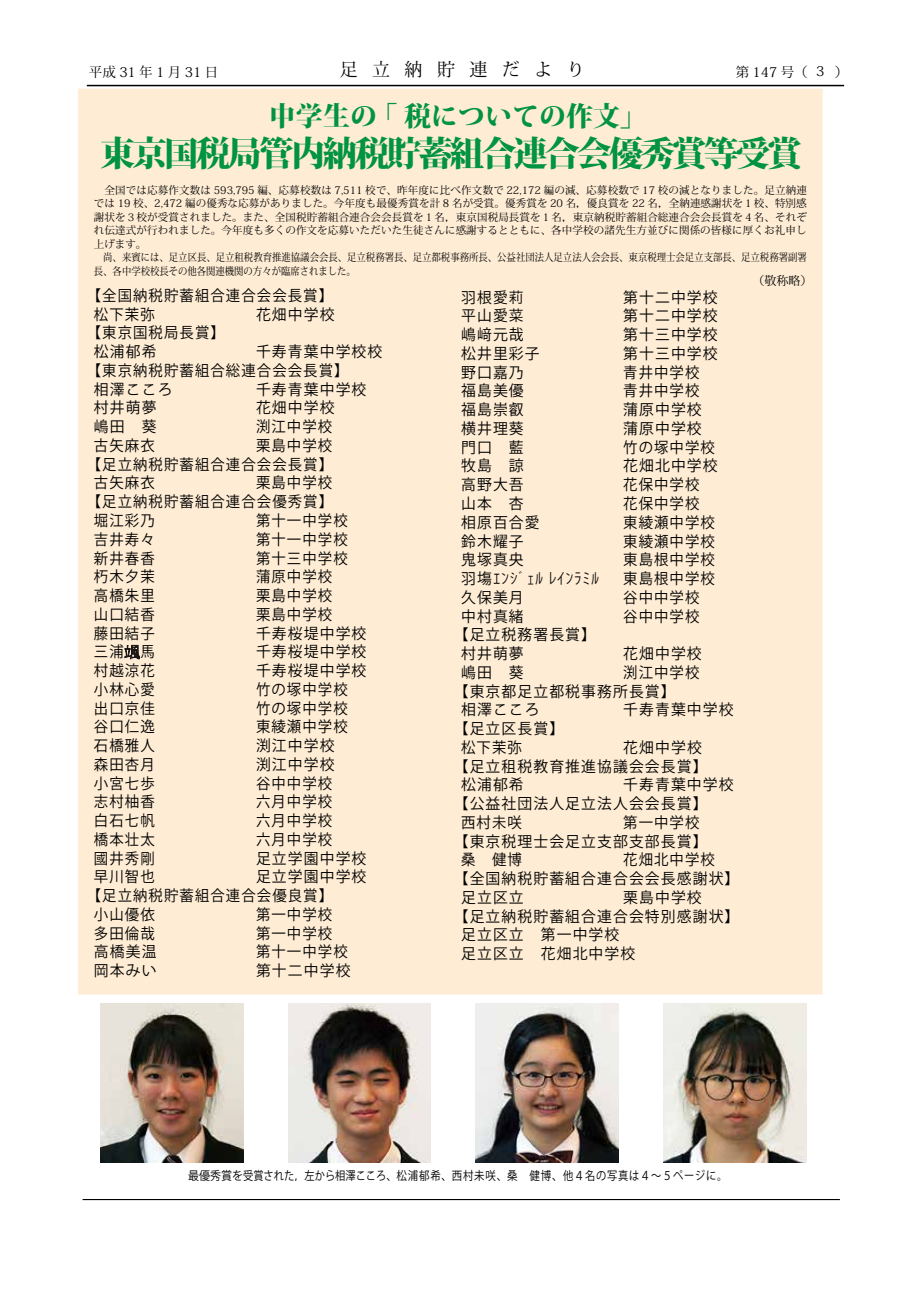
<style>
.page{position:relative;width:919px;height:1289px;background:#fff}
.page>*{position:absolute;margin:0;border:0;box-sizing:border-box;transform-origin:0 0}
.t1{font:800 34.5px "Koz Min Pro";letter-spacing:-.08em;color:#009341}
.t2{font:800 27px "Koz Min Pro";color:#009341}
.t3{font:18px "Koz Min Pro";letter-spacing:.8em;color:#000}
.t4{font:15px/18.8px "Koz Go Pro";letter-spacing:.075em;color:#000}
.t5{font:15px/18.8px "Koz Go Pro";letter-spacing:.075em;color:#000;scale:.96 1}
.t6{font:15px "Koz Go Pro";letter-spacing:.075em;color:#000;scale:.95 1}
.t7{font:14.85px "Koz Go Pro";letter-spacing:.075em;color:#000}
.t8{font:13.5px "Koz Min Pro";letter-spacing:.25em;color:#000}
.t9{font:12px "Koz Go Pro";letter-spacing:.075em;color:#000;scale:.92 1}
.t10{font:12px "Koz Min Pro";color:#000}
.t11{font:10.5px/13.5px "Koz Min Pro";letter-spacing:.005em;color:#000;text-align:justify}
.t12{font:10.5px/13.5px "Koz Min Pro";letter-spacing:.005em;color:#000;scale:.89 1}
.s1{font-family:"Hira Kaku Pro N W3"}
.s2{font-family:"Koz Go Pr 6 N"}
</style>
<div class="page">
<hr style="left:87px;top:85px;width:757px;height:1px;background:#000">
<hr style="left:83px;top:1198px;width:756px;height:2px;background:#000">
<div style="left:78px;top:89px;width:744px;height:905px;background:#feecd4"></div>
<img style="left:288px;top:1003px;width:143px;height:159px">
<img style="left:101px;top:1003px;width:142px;height:159px">
<img style="left:476px;top:1003px;width:142px;height:159px">
<img style="left:663px;top:1003px;width:143px;height:159px">
<svg style="left:124px;top:645px;width:15px;height:14px"></svg>
<p class="t8" style="left:89px;top:62px;width:131px">平成31年1月31日</p>
<p class="t3" style="left:340px;top:56px;width:246px">足立納貯連だより</p>
<p class="t8" style="left:735px;top:62px;width:114px">第 147 号（　　）</p>
<p class="t8" style="left:816px;top:61px;width:10px">3</p>
<h2 class="t2" style="left:269px;top:96px;width:379px">中学生の｢税についての作文」</h2>
<h1 class="t1" style="left:101px;top:127px;width:703px">東京国税局管内納税貯蓄組合連合会優秀賞等受賞</h1>
<p class="t11" style="left:94px;top:183px;width:714px;text-indent:10px">全国では応募作文数は 593,795 編、応募校数は 7,511 校で、昨年度に比べ作文数で 22,172 編の減、応募校数で 17 校の減となりました。足立納連では 19 校、2,472 編の優秀な応募がありました。今年度も最優秀賞を計 8 名が受賞。優秀賞を 20 名，優良賞を 22 名，全納連感謝状を１校、特別感謝状を３校が受賞されました。また、全国税貯蓄組合連合会会長賞を１名，東京国税局長賞を１名，東京納税貯蓄組合総連合会会長賞を４名、それぞれ伝達式が行われました。今年度も多くの作文を応募いただいた生徒さんに感謝するとともに、各中学校の諸先生方並びに関係の皆様に厚くお礼申し上げます。</p>
<p class="t12" style="left:94px;top:250px;width:802px;text-indent:9px">尚、来賓には、足立区長、足立租税教育推進協議会会長、足立税務署長、足立都税事務所長、公益社団法人足立法人会会長、東京税理士会足立支部長、足立税務署副署長、各中学校校長その他各関連機関の方々が臨席されました。</p>
<p class="t10" style="left:752px;top:272px;width:62px">（敬称略）</p>
<p class="t5" style="left:94px;top:286px;width:250px;text-indent:-7px">【全国納税貯蓄組合連合会会長賞】松下茉弥</p>
<p class="t4" style="left:461px;top:288px;width:64px">羽根愛<span class="s1">莉</span></p>
<p class="t4" style="left:623px;top:288px;width:96px">第十二中学校</p>
<p class="t4" style="left:461px;top:307px;width:64px">平山愛<span class="s1">菜</span></p>
<p class="t4" style="left:623px;top:307px;width:96px">第十二中学校</p>
<p class="t4" style="left:461px;top:325px;width:64px">嶋﨑元哉</p>
<p class="t4" style="left:623px;top:325px;width:96px">第十三中学校</p>
<p class="t4" style="left:461px;top:344px;width:80px">松井里彩子</p>
<p class="t4" style="left:623px;top:344px;width:96px">第十三中学校</p>
<p class="t4" style="left:461px;top:363px;width:64px">野口嘉乃</p>
<p class="t6" style="left:623px;top:362px;width:82px">青井中学校</p>
<p class="t4" style="left:461px;top:382px;width:64px">福島美優</p>
<p class="t6" style="left:623px;top:381px;width:82px">青井中学校</p>
<p class="t4" style="left:461px;top:400px;width:64px">福島崇叡</p>
<p class="t4" style="left:623px;top:400px;width:80px">蒲原中学校</p>
<p class="t4" style="left:461px;top:419px;width:64px">横井理葵</p>
<p class="t4" style="left:623px;top:419px;width:80px">蒲原中学校</p>
<p class="t4" style="left:461px;top:438px;width:64px">門口　藍</p>
<p class="t6" style="left:623px;top:437px;width:98px">竹の塚中学校</p>
<p class="t4" style="left:461px;top:457px;width:64px">牧島　諒</p>
<p class="t4" style="left:623px;top:457px;width:96px">花畑北中学校</p>
<p class="t4" style="left:461px;top:476px;width:64px">高野大吾</p>
<p class="t6" style="left:623px;top:475px;width:82px">花保中学校</p>
<p class="t4" style="left:461px;top:494px;width:64px">山本　杏</p>
<p class="t6" style="left:623px;top:494px;width:82px">花保中学校</p>
<p class="t4" style="left:461px;top:513px;width:80px">相原百合愛</p>
<p class="t6" style="left:623px;top:512px;width:98px">東綾瀬中学校</p>
<p class="t4" style="left:461px;top:532px;width:64px">鈴木耀子</p>
<p class="t6" style="left:623px;top:531px;width:98px">東綾瀬中学校</p>
<p class="t4" style="left:461px;top:550px;width:64px">鬼塚真央</p>
<p class="t6" style="left:623px;top:550px;width:98px">東島根中学校</p>
<p class="t4" style="left:461px;top:569px;width:139px">羽塲ｴﾝｼﾞｪﾙﾚｲﾝﾗﾐﾙ</p>
<p class="t6" style="left:623px;top:569px;width:98px">東島根中学校</p>
<p class="t4" style="left:461px;top:588px;width:64px">久保美月</p>
<p class="t6" style="left:623px;top:587px;width:82px">谷中中学校</p>
<p class="t4" style="left:461px;top:607px;width:64px">中村真緒</p>
<p class="t6" style="left:623px;top:606px;width:82px">谷中中学校</p>
<p class="t4" style="left:461px;top:625px;width:136px;text-indent:-7px">【足立税務署長賞】村井萌夢</p>
<p class="t4" style="left:256px;top:305px;width:80px">花畑中学校</p>
<p class="t5" style="left:94px;top:324px;width:138px;text-indent:-7px">【東京国税局長賞】松浦郁希</p>
<p class="t4" style="left:256px;top:342px;width:128px">千寿青葉中学校校</p>
<p class="t5" style="left:87px;top:361px;width:274px">【東京納税貯蓄組合総連合会会長賞】</p>
<p class="t4" style="left:94px;top:380px;width:80px">相澤こころ</p>
<p class="t4" style="left:256px;top:380px;width:112px">千寿青葉中学校</p>
<p class="t4" style="left:94px;top:399px;width:64px">村井萌夢</p>
<p class="t4" style="left:256px;top:399px;width:80px">花畑中学校</p>
<p class="t4" style="left:94px;top:417px;width:64px">嶋田　葵</p>
<p class="t6" style="left:256px;top:417px;width:82px">渕江中学校</p>
<p class="t5" style="left:94px;top:436px;width:65px">古矢麻衣</p>
<p class="t5" style="left:256px;top:436px;width:81px">栗島中学校</p>
<p class="t5" style="left:87px;top:455px;width:258px">【足立納税貯蓄組合連合会会長賞】</p>
<p class="t5" style="left:94px;top:474px;width:65px">古矢麻衣</p>
<p class="t5" style="left:256px;top:474px;width:81px">栗島中学校</p>
<p class="t5" style="left:87px;top:492px;width:258px">【足立納税貯蓄組合連合会優秀賞】</p>
<p class="t5" style="left:94px;top:511px;width:65px">堀江彩乃</p>
<p class="t5" style="left:256px;top:511px;width:97px">第十一中学校</p>
<p class="t5" style="left:94px;top:530px;width:65px">吉井寿々</p>
<p class="t5" style="left:256px;top:530px;width:97px">第十一中学校</p>
<p class="t5" style="left:94px;top:549px;width:65px">新井春香</p>
<p class="t5" style="left:256px;top:549px;width:97px">第十三中学校</p>
<p class="t5" style="left:94px;top:567px;width:65px">朽木夕茉</p>
<p class="t5" style="left:256px;top:567px;width:81px">蒲原中学校</p>
<p class="t5" style="left:94px;top:586px;width:65px">高橋朱里</p>
<p class="t5" style="left:256px;top:586px;width:81px">栗島中学校</p>
<p class="t5" style="left:94px;top:605px;width:65px">山口結香</p>
<p class="t5" style="left:256px;top:605px;width:81px">栗島中学校</p>
<p class="t5" style="left:94px;top:624px;width:65px">藤田<span class="s2">結子</span></p>
<p class="t4" style="left:256px;top:624px;width:112px">千寿桜堤中学校</p>
<p class="t5" style="left:94px;top:642px;width:65px">三浦 馬</p>
<p class="t4" style="left:256px;top:642px;width:112px">千寿桜堤中学校</p>
<p class="t5" style="left:94px;top:661px;width:65px">村越涼花</p>
<p class="t4" style="left:256px;top:661px;width:112px">千寿桜堤中学校</p>
<p class="t5" style="left:94px;top:680px;width:65px">小林心愛</p>
<p class="t6" style="left:256px;top:679px;width:98px">竹の塚中学校</p>
<p class="t5" style="left:94px;top:699px;width:65px">出口京佳</p>
<p class="t6" style="left:256px;top:698px;width:98px">竹の塚中学校</p>
<p class="t5" style="left:94px;top:717px;width:65px">谷口仁逸</p>
<p class="t6" style="left:256px;top:717px;width:98px">東綾瀬中学校</p>
<p class="t5" style="left:94px;top:736px;width:65px">石橋雅人</p>
<p class="t4" style="left:256px;top:736px;width:80px">渕江中学校</p>
<p class="t5" style="left:94px;top:755px;width:65px">森田杏月</p>
<p class="t4" style="left:256px;top:755px;width:80px">渕江中学校</p>
<p class="t5" style="left:94px;top:774px;width:65px">小宮七歩</p>
<p class="t5" style="left:256px;top:774px;width:81px">谷中中学校</p>
<p class="t5" style="left:94px;top:792px;width:65px">志村柚香</p>
<p class="t5" style="left:256px;top:792px;width:81px">六月中学校</p>
<p class="t5" style="left:94px;top:811px;width:65px">白石七帆</p>
<p class="t5" style="left:256px;top:811px;width:81px">六月中学校</p>
<p class="t5" style="left:94px;top:830px;width:65px">橋本壮太</p>
<p class="t5" style="left:256px;top:830px;width:81px">六月中学校</p>
<p class="t5" style="left:94px;top:849px;width:65px">國井秀剛</p>
<p class="t4" style="left:256px;top:849px;width:112px">足立学園中学校</p>
<p class="t5" style="left:94px;top:867px;width:65px">早川智也</p>
<p class="t4" style="left:256px;top:867px;width:112px">足立学園中学校</p>
<p class="t5" style="left:87px;top:886px;width:258px">【足立納税貯蓄組合連合会優良賞】</p>
<p class="t5" style="left:94px;top:905px;width:65px">小山優依</p>
<p class="t5" style="left:256px;top:905px;width:81px">第一中学校</p>
<p class="t5" style="left:94px;top:924px;width:65px">多田倫哉</p>
<p class="t5" style="left:256px;top:924px;width:81px">第一中学校</p>
<p class="t4" style="left:94px;top:942px;width:64px">高橋美温</p>
<p class="t5" style="left:256px;top:942px;width:97px">第十一中学校</p>
<p class="t4" style="left:94px;top:961px;width:64px">岡本みい</p>
<p class="t4" style="left:256px;top:961px;width:96px">第十二中学校</p>
<p class="t4" style="left:623px;top:644px;width:80px">花畑中学校</p>
<p class="t4" style="left:461px;top:663px;width:64px">嶋田　葵</p>
<p class="t6" style="left:623px;top:662px;width:82px">渕江中学校</p>
<p class="t4" style="left:453px;top:682px;width:223px">【東京都足立都税事務所長賞】</p>
<p class="t4" style="left:461px;top:700px;width:80px">相澤こころ</p>
<p class="t4" style="left:623px;top:700px;width:112px">千寿青葉中学校</p>
<p class="t4" style="left:461px;top:719px;width:104px;text-indent:-7px">【足立区長賞】松下茉弥</p>
<p class="t4" style="left:623px;top:738px;width:80px">花畑中学校</p>
<p class="t4" style="left:453px;top:757px;width:255px">【足立租税教育推進協議会会長賞】</p>
<p class="t4" style="left:461px;top:775px;width:64px">松浦郁希</p>
<p class="t4" style="left:623px;top:775px;width:112px">千寿青葉中学校</p>
<p class="t4" style="left:453px;top:794px;width:255px">【公益社団法人足立法人会会長賞】</p>
<p class="t6" style="left:461px;top:812px;width:65px">西村<span class="s1">未</span>咲</p>
<p class="t6" style="left:623px;top:812px;width:82px">第一中学校</p>
<p class="t4" style="left:453px;top:832px;width:255px">【東京税理士会足立支部支部長賞】</p>
<p class="t6" style="left:461px;top:850px;width:65px">桑　健博</p>
<p class="t6" style="left:623px;top:850px;width:98px">花畑北中学校</p>
<p class="t4" style="left:453px;top:869px;width:287px">【全国納税貯蓄組合連合会会長感謝状】</p>
<p class="t4" style="left:461px;top:888px;width:80px">足立区立　</p>
<p class="t4" style="left:623px;top:888px;width:80px">栗島中学校</p>
<p class="t4" style="left:453px;top:907px;width:287px">【足立納税貯蓄組合連合会特別感謝状】</p>
<p class="t4" style="left:461px;top:925px;width:160px">足立区立　第一中学校</p>
<p class="t7" style="left:461px;top:944px;width:176px">足立区立　花畑北中学校</p>
<p class="t9" style="left:188px;top:1168px;width:587px">最優秀賞を受賞された，左から相澤こころ、松浦郁希、西村未咲、桑　健博、他４名の写真は４〜５ページに。</p>
</div>
